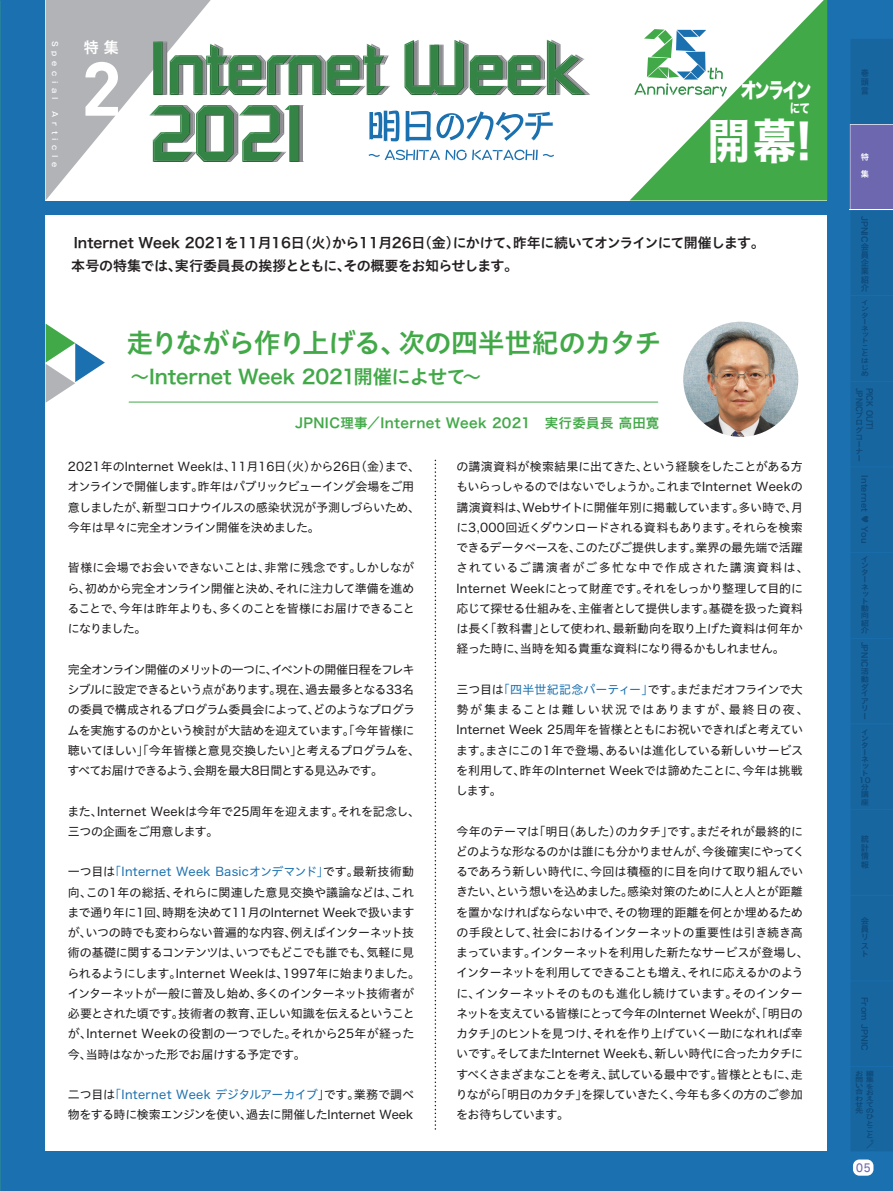
<style>
.page{position:relative;width:893px;height:1191px;background:#1b70af}
.page>*{position:absolute;margin:0;border:0;box-sizing:border-box;transform-origin:0 0}
.t1{font:700 75px "DIN";color:#fff}
.t2{font:47.7px "Hira Kaku Std W7";color:#fff;scale:.9 1}
.t3{font:27px "Hiragino UD Sans Std N W6";letter-spacing:-.05em;color:#42a948}
.t4{font:21px "Hira Kaku Std W8";letter-spacing:-.105em;color:#fff;scale:.74 1}
.t5{font:19.5px "Hira Kaku Std N W6";letter-spacing:-.005em;color:#42a948}
.t6{font:15px "Hira Kaku Std W6";color:#fff}
.t7{font:14.1px/22.5px "Hiragino UD Sans Std N W6";letter-spacing:-.05em;color:#231f20}
.t8{font:13.5px "Hira Kaku Std N W6";letter-spacing:.03em;color:#42a948}
.t9{font:12.9px "Hira Kaku Std W7";color:#fff;scale:.81 1}
.t10{font:12px/20.2px "Hiragino UD Sans Std N W4";letter-spacing:-.035em;color:#1e1a1b}
.t11{font:12px/20.2px "Hiragino UD Sans Std N W4";letter-spacing:-.055em;color:#1e1a1b}
.t12{font:12px "Hira Kaku Std N W4";letter-spacing:.01em;color:#1e1a1b}
.t13{font:12px "Hira Kaku Std N W4";letter-spacing:.025em;color:#1b70af}
.t14{font:11.1px "Hira Kaku Std N W5";color:#6c67ae;scale:.9 1}
.t15{font:8.25px "Hira Kaku Std N W6";letter-spacing:.02em;color:#0e4977}
.t16{font:8.25px/8.2px "Hiragino UD Sans Std N W6";color:#0e4977;text-align:justify}
.t17{font:8.25px "Hira Kaku Std N W6";letter-spacing:.02em;color:#0e4977;scale:.9 1}
.t18{font:8.25px "Hira Kaku Std N W6";letter-spacing:.02em;color:#0e4977;scale:.93 1}
.t19{font:8.25px/16.8px "Hiragino UD Sans Std N W6";color:#fff}
.t20{font:7.65px/7.6px "Hiragino UD Sans Std N W6";color:#0e4977;text-align:justify;scale:1.08 1}
.t21{font:500 7.5px "Gothic MB101 Pro";letter-spacing:.61em;color:#fff}
.t22{font:7.35px/7.2px "Hiragino UD Sans Std N W6";color:#0e4977;scale:1.11 1}
.t23{font:7.2px/6.9px "Hiragino UD Sans Std N W6";color:#0e4977;scale:1.14 1}
.t24{font:7.2px "Hira Kaku Std N W6";color:#0e4977;scale:1.14 1}
.t25{font:6.6px/6.4px "Hiragino UD Sans Std N W6";color:#0e4977;scale:1.25 1}
.t26{font:6.45px/6.3px "Hiragino UD Sans Std N W6";color:#0e4977;scale:1.28 1}
.s1{font-family:"Hira Kaku Std N W6"}
.s2{font-family:"Hiragino UD Sans Std N W6"}
.s3{font-family:"Hiragino UD Sans Std N W4"}
.s4{font-family:"Hira Kaku Std N W4"}
.s5{font-family:"Hiragino UD Sans Std N W4";color:#1e1a1b}
.s6{color:#1b70af}
.s7{font-family:"Hira Kaku Std N W4";color:#1b70af}
</style>
<div class="page">
<div style="left:46px;top:216px;width:781px;height:934px;background:#fff"></div>
<div style="left:46px;top:0;width:781px;height:200px;background:#fff"></div>
<svg style="left:850px;top:39px;width:43px;height:1112px"></svg>
<div style="left:861px;top:69px;width:8px;height:26px;background:#1866a0"></div>
<div style="left:861px;top:216px;width:7px;height:26px;background:#1866a0"></div>
<div style="left:861px;top:243px;width:8px;height:48px;background:#1866a0"></div>
<div style="left:861px;top:300px;width:8px;height:76px;background:#1866a0"></div>
<div style="left:861px;top:476px;width:7px;height:36px;background:#1866a0"></div>
<div style="left:861px;top:516px;width:7px;height:6px;background:#1866a0"></div>
<div style="left:861px;top:526px;width:7px;height:16px;background:#1866a0"></div>
<div style="left:861px;top:556px;width:8px;height:78px;background:#1866a0"></div>
<div style="left:861px;top:642px;width:7px;height:24px;background:#1866a0"></div>
<div style="left:861px;top:667px;width:8px;height:52px;background:#1866a0"></div>
<div style="left:861px;top:729px;width:7px;height:47px;background:#1866a0"></div>
<div style="left:860px;top:777px;width:10px;height:6px;background:#1866a0"></div>
<div style="left:861px;top:784px;width:8px;height:21px;background:#1866a0"></div>
<div style="left:861px;top:835px;width:8px;height:33px;background:#1866a0"></div>
<div style="left:861px;top:917px;width:8px;height:40px;background:#1866a0"></div>
<div style="left:861px;top:997px;width:7px;height:53px;background:#1866a0"></div>
<div style="left:866px;top:1070px;width:8px;height:78px;background:#1866a0"></div>
<div style="left:855px;top:1070px;width:8px;height:43px;background:#1866a0"></div>
<div style="left:866px;top:388px;width:7px;height:42px;background:#1866a0"></div>
<div style="left:856px;top:388px;width:7px;height:23px;background:#1866a0"></div>
<div style="left:856px;top:412px;width:7px;height:49px;background:#1866a0"></div>
<svg style="left:435px;top:460px;width:1px;height:670px"></svg>
<img style="left:683px;top:322px;width:115px;height:115px;border-radius:58px">
<hr style="left:129px;top:402px;width:529px;height:1px;background:#42a948">
<svg style="left:46px;top:0;width:544px;height:200px"></svg>
<svg style="left:630px;top:0;width:197px;height:200px"></svg>
<svg style="left:46px;top:324px;width:59px;height:79px"></svg>
<div style="left:853px;top:1159px;width:20px;height:16px;background:#fff;border-radius:6px"></div>
<p class="t21" style="left:61px;top:41px;width:60px;rotate:90deg">Special</p>
<p class="t21" style="left:61px;top:111px;width:57px;rotate:90deg">Article</p>
<p class="t6" style="left:84px;top:36px;width:36px">特 集</p>
<h1 class="t1" style="left:81px;top:40px;width:42px">2</h1>
<h3 class="t4" style="left:741px;top:79px;width:97px">オンライン</h3>
<h2 class="t2" style="left:708px;top:103px;width:132px">開幕！</h2>
<p class="t9" style="left:790px;top:98px;width:26px">にて</p>
<p class="t7" style="left:71px;top:231px;width:695px"><span class="s1">Internet Week 2021</span>を<span class="s1">11</span>月<span class="s1">16</span>日（火）から<span class="s1">11</span>月<span class="s1">26</span>日（金）にかけて、昨年に続いてオンラインにて開催します。本号の特集では、実行委員長の挨拶とともに、その概要をお知らせします。</p>
<h3 class="t3" style="left:126px;top:322px;width:536px">走りながら作り上げる、次の四半世紀のカタチ</h3>
<h3 class="t5" style="left:130px;top:361px;width:353px"><span class="s2">～</span>Internet Week 2021<span class="s2">開催によせて～</span></h3>
<p class="t8" style="left:295px;top:412px;width:366px">JPNIC<span class="s2">理事／</span>Internet Week 2021<span class="s2">　実行委員長高田寛</span></p>
<p class="t12" style="left:68px;top:457px;width:354px">2021<span class="s3">年の</span>Internet Week<span class="s3">は、</span>11<span class="s3">月</span>16<span class="s3">日（火）から</span>26<span class="s3">日（金）まで、</span></p>
<p class="t10" style="left:68px;top:476px;width:354px">オンラインで開催します。昨年はパブリックビューイング会場をご用意しましたが、新型コロナウイルスの感染状況が予測しづらいため、今年は早々に完全オンライン開催を決めました。</p>
<p class="t10" style="left:67px;top:557px;width:349px;text-align:justify">皆様に会場でお会いできないことは、非常に残念です。しかしながら、初めから完全オンライン開催と決め、それに注力して準備を進めることで、今年は昨年よりも、多くのことを皆様にお届けできることになりました。</p>
<p class="t11" style="left:67px;top:658px;width:354px">完全オンライン開催のメリットの一つに、イベントの開催日程をフレキシブルに設定できるという点があります。現在、過去最多となる<span class="s4">33</span>名の委員で構成されるプログラム委員会によって、どのようなプログラムを実施するのかという検討が大詰めを迎えています。「今年皆様に聴いてほしい」「今年皆様と意見交換したい」と考えるプログラムを、すべてお届けできるよう、会期を最大<span class="s4">8</span>日間とする見込みです。</p>
<p class="t10" style="left:68px;top:800px;width:354px">また、<span class="s4">Internet Week</span>は今年で<span class="s4">25</span>周年を迎えます。それを記念し、三つの企画をご用意します。</p>
<p class="t13" style="left:68px;top:862px;width:348px"><span class="s5">一つ目は</span><span class="s3">「</span>Internet Week Basic<span class="s3">オンデマンド」</span><span class="s5">です。最新技術動</span></p>
<p class="t10" style="left:67px;top:881px;width:354px">向、この<span class="s4">1</span>年の総括、それらに関連した意見交換や議論などは、これまで通り年に<span class="s4">1</span>回、時期を決めて<span class="s4">11</span>月の<span class="s4">Internet Week</span>で扱いますが、いつの時でも変わらない普遍的な内容、例えばインターネット技術の基礎に関するコンテンツは、いつでもどこでも誰でも、気軽に見られるようにします。<span class="s4">Internet Week</span>は、<span class="s4">1997</span>年に始まりました。インターネットが一般に普及し始め、多くのインターネット技術者が必要とされた頃です。技術者の教育、正しい知識を伝えるということが、<span class="s4">Internet Week</span>の役割の一つでした。それから<span class="s4">25</span>年が経った今、当時はなかった形でお届けする予定です。</p>
<p class="t10" style="left:68px;top:1083px;width:348px">二つ目は<span class="s6">「</span><span class="s7">Internet Week</span> <span class="s6">デジタルアーカイブ</span>」です。業務で調べ物をする時に検索エンジンを使い、過去に開催した<span class="s4">Internet Week</span></p>
<p class="t10" style="left:456px;top:456px;width:354px">の講演資料が検索結果に出てきた、という経験をしたことがある方もいらっしゃるのではないでしょうか。これまで<span class="s4">Internet Week</span>の講演資料は、<span class="s4">Web</span>サイトに開催年別に掲載しています。多い時で、月に<span class="s4">3,000</span>回近くダウンロードされる資料もあります。それらを検索できるデータベースを、このたびご提供します。業界の最先端で活躍されているご講演者がご多忙な中で作成された講演資料は、<span class="s4">Internet Week</span>にとって財産です。それをしっかり整理して目的に応じて探せる仕組みを、主催者として提供します。基礎を扱った資料は長く「教科書」として使われ、最新動向を取り上げた資料は何年か経った時に、当時を知る貴重な資料になり得るかもしれません。</p>
<p class="t10" style="left:456px;top:678px;width:354px">三つ目は<span class="s6">「四半世紀記念パーティー」</span>です。まだまだオフラインで大勢が集まることは難しい状況ではありますが、最終日の夜、<br><span class="s4">Internet Week 25</span>周年を皆様とともにお祝いできればと考えています。まさにこの<span class="s4">1</span>年で登場、あるいは進化している新しいサービスを利用して、昨年の<span class="s4">Internet Week</span>では諦めたことに、今年は挑戦します。</p>
<p class="t10" style="left:456px;top:820px;width:354px">今年のテーマは「明日（あした）のカタチ」です。まだそれが最終的にどのような形なるのかは誰にも分かりませんが、今後確実にやってくるであろう新しい時代に、今回は積極的に目を向けて取り組んでいきたい、という想いを込めました。感染対策のために人と人とが距離を置かなければならない中で、その物理的距離を何とか埋めるための手段として、社会におけるインターネットの重要性は引き続き高まっています。インターネットを利用した新たなサービスが登場し、インターネットを利用してできることも増え、それに応えるかのように、インターネットそのものも進化し続けています。そのインターネットを支えている皆様にとって今年の<span class="s4">Internet Week</span>が、「明日のカタチ」のヒントを見つけ、それを作り上げていく一助になれれば幸いです。そしてまた<span class="s4">Internet Week</span>も、新しい時代に合ったカタチにすべくさまざまなことを考え、試している最中です。皆様とともに、走りながら「明日のカタチ」を探していきたく、今年も多くの方のご参加をお待ちしています。</p>
<p class="t16" style="left:861px;top:68px;width:10px;line-height:9px">巻頭言</p>
<p class="t19" style="left:861px;top:148px;width:9px">特集</p>
<p class="t15" style="left:871px;top:216px;width:28px;rotate:90deg">JPNIC</p>
<p class="t16" style="left:861px;top:242px;width:10px">会員企業紹介</p>
<p class="t25" style="left:861px;top:299px;width:8px">インターネットことはじめ</p>
<p class="t17" style="left:865px;top:388px;width:28px;rotate:90deg">JPNIC</p>
<p class="t17" style="left:876px;top:388px;width:48px;rotate:90deg">PICK OUT!</p>
<p class="t22" style="left:855px;top:411px;width:9px">ブログコーナー</p>
<p class="t15" style="left:871px;top:475px;width:69px;rotate:90deg">Internet <span class="s2">♥</span> You</p>
<p class="t22" style="left:861px;top:555px;width:9px">インターネット動向紹介</p>
<p class="t18" style="left:871px;top:642px;width:29px;rotate:90deg">JPNIC</p>
<p class="t20" style="left:861px;top:667px;width:9px">活動ダ</p>
<p class="t20" style="left:861px;top:689px;width:9px;text-align:left">イアリー</p>
<p class="t23" style="left:861px;top:728px;width:8px">インターネット</p>
<p class="t24" style="left:859px;top:774px;width:12px">10</p>
<p class="t23" style="left:861px;top:783px;width:9px;text-align:justify">分講座</p>
<p class="t16" style="left:861px;top:834px;width:10px">統計情報</p>
<p class="t16" style="left:861px;top:916px;width:10px;text-align:left">会員リスト</p>
<p class="t15" style="left:871px;top:997px;width:55px;rotate:90deg">From JPNIC</p>
<p class="t26" style="left:855px;top:1069px;width:16px">お編問<br>いを合おわ<br>せて先の</p>
<p class="t26" style="left:866px;top:1076px;width:8px">集</p>
<p class="t26" style="left:866px;top:1095px;width:7px">え</p>
<p class="t26" style="left:866px;top:1113px;width:8px">ひとこと。</p>
<p class="t26" style="left:866px;top:1142px;width:8px">／</p>
<p class="t14" style="left:856px;top:1159px;width:17px">05</p>
</div>
